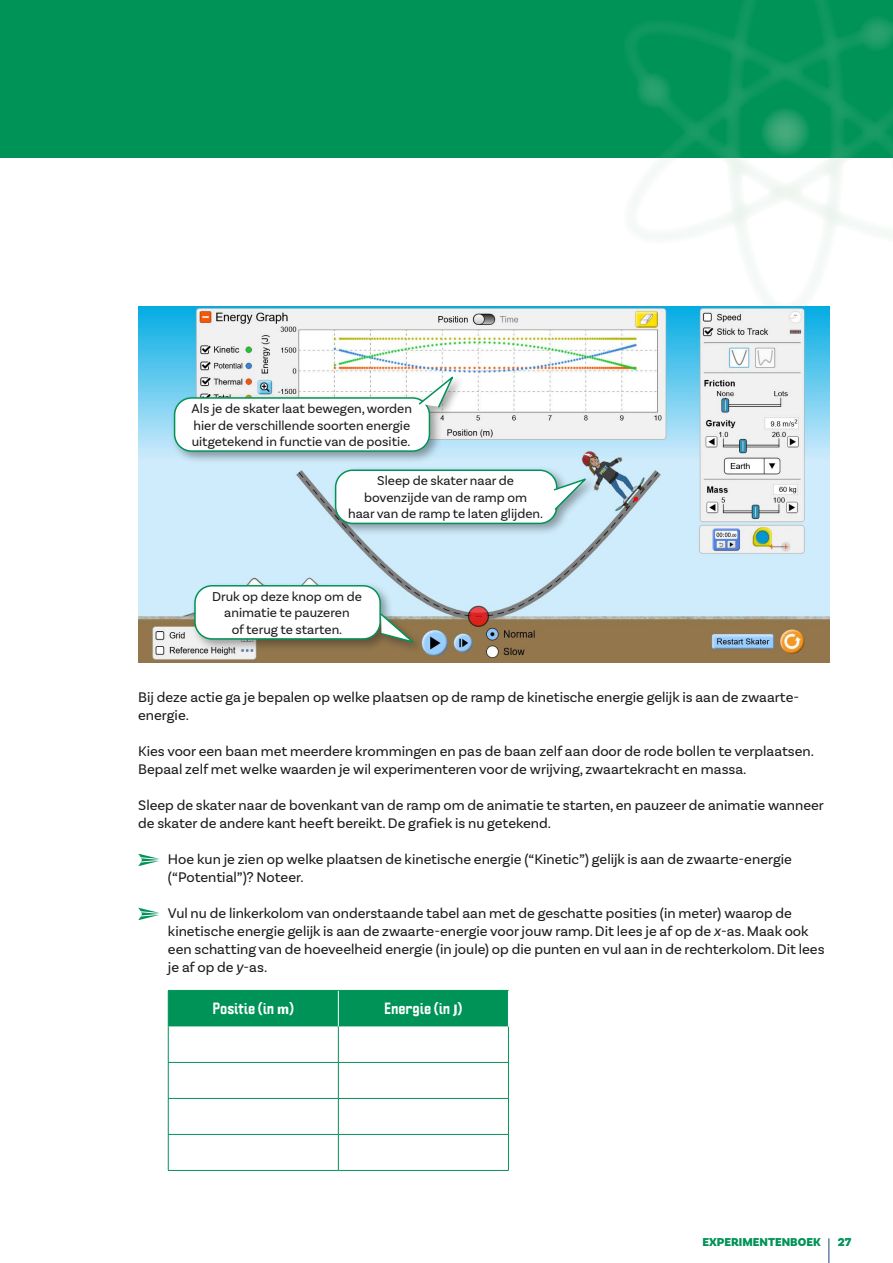
<style>
.page{position:relative;width:893px;height:1263px;background:#fff}
.page>*{position:absolute;margin:0;border:0;box-sizing:border-box;transform-origin:0 0}
.t1{font:14.7px/18px "Basic Sans";color:#1d1d1b}
.t2{font:800 14.25px "Politica";color:#fff}
.t3{font:13.5px/16.5px "Basic Sans";color:#1d1d1b;text-align:center}
.t4{font:900 12px "Basic Sans";color:#009358}
.s1{font-family:"Fira Sans";font-style:italic;font-size:13.95px}
.s2{font-family:"Fira Sans";font-weight:700;font-size:13.65px}
</style>
<div class="page">
<div style="left:0;top:0;width:893px;height:157px;background:#009358"></div>
<svg style="left:613px;top:0;width:280px;height:319px"></svg>
<svg style="left:829px;top:1238px;width:1px;height:25px"></svg>
<div style="left:169px;top:991px;width:339px;height:35px;background:#009358"></div>
<hr style="left:338px;top:991px;width:1px;height:35px;background:#fff">
<hr style="left:168px;top:1026px;width:1px;height:36px;background:#009358">
<hr style="left:338px;top:1026px;width:1px;height:36px;background:#009358">
<hr style="left:508px;top:1026px;width:1px;height:36px;background:#009358">
<hr style="left:168px;top:1062px;width:170px;height:1px;background:#009358">
<hr style="left:168px;top:1063px;width:1px;height:35px;background:#009358">
<hr style="left:338px;top:1062px;width:171px;height:1px;background:#009358">
<hr style="left:338px;top:1063px;width:1px;height:35px;background:#009358">
<hr style="left:508px;top:1063px;width:1px;height:35px;background:#009358">
<hr style="left:168px;top:1098px;width:170px;height:1px;background:#009358">
<hr style="left:168px;top:1099px;width:1px;height:35px;background:#009358">
<hr style="left:338px;top:1098px;width:171px;height:1px;background:#009358">
<hr style="left:338px;top:1099px;width:1px;height:35px;background:#009358">
<hr style="left:508px;top:1099px;width:1px;height:35px;background:#009358">
<hr style="left:168px;top:1134px;width:170px;height:1px;background:#009358">
<hr style="left:168px;top:1135px;width:1px;height:35px;background:#009358">
<hr style="left:338px;top:1134px;width:171px;height:1px;background:#009358">
<hr style="left:338px;top:1135px;width:1px;height:35px;background:#009358">
<hr style="left:508px;top:1135px;width:1px;height:35px;background:#009358">
<hr style="left:168px;top:1170px;width:170px;height:1px;background:#009358">
<hr style="left:338px;top:1170px;width:171px;height:1px;background:#009358">
<hr style="left:168px;top:990px;width:170px;height:1px;background:#009358">
<hr style="left:168px;top:991px;width:1px;height:35px;background:#009358">
<hr style="left:338px;top:990px;width:171px;height:1px;background:#009358">
<svg style="left:138px;top:854px;width:21px;height:12px"></svg>
<svg style="left:138px;top:908px;width:21px;height:12px"></svg>
<img style="left:138px;top:306px;width:691px;height:356px">
<div style="left:191px;top:581px;width:234px;height:73px;background:#1d1d1b;opacity:.4"></div>
<div style="left:195px;top:586px;width:185px;height:53px;background:#fff;border-radius:17px"></div>
<div style="left:194px;top:585px;width:187px;height:55px;border:2px solid #009358;border-radius:17px"></div>
<svg style="left:379px;top:612px;width:40px;height:33px"></svg>
<div style="left:170px;top:373px;width:294px;height:91px;background:#1d1d1b;opacity:.4"></div>
<div style="left:175px;top:398px;width:254px;height:53px;background:#fff;border-radius:17px"></div>
<div style="left:174px;top:397px;width:256px;height:55px;border:2px solid #009358;border-radius:17px"></div>
<svg style="left:417px;top:372px;width:39px;height:37px"></svg>
<div style="left:331px;top:465px;width:266px;height:72px;background:#1d1d1b;opacity:.4"></div>
<div style="left:336px;top:470px;width:221px;height:53px;background:#fff;border-radius:17px"></div>
<div style="left:335px;top:469px;width:222px;height:55px;border:2px solid #009358;border-radius:17px"></div>
<svg style="left:553px;top:476px;width:38px;height:35px"></svg>
<p class="t3" style="left:192px;top:400px;width:222px;text-align:left">Als je de skater laat bewegen, worden hier de verschillende soorten energie uitgetekend in functie van de positie.</p>
<p class="t3" style="left:348px;top:472px;width:196px">Sleep de skater naar de bovenzijde van de ramp om<br>haar van de ramp te laten glijden.</p>
<p class="t3" style="left:212px;top:588px;width:151px">Druk op deze knop om de animatie te pauzeren<br>of terug te starten.</p>
<p class="t1" style="left:138px;top:688px;width:662px">Bij deze actie ga je bepalen op welke plaatsen op de ramp de kinetische energie gelijk is aan de zwaarte&shy;energie.</p>
<p class="t1" style="left:138px;top:742px;width:677px">Kies voor een baan met meerdere krommingen en pas de baan zelf aan door de rode bollen te verplaatsen.<br>Bepaal zelf met welke waarden je wil experimenteren voor de wrijving, zwaartekracht en massa.</p>
<p class="t1" style="left:138px;top:796px;width:687px">Sleep de skater naar de bovenkant van de ramp om de animatie te starten, en pauzeer de animatie wanneer de skater de andere kant heeft bereikt. De grafiek is nu getekend.</p>
<p class="t1" style="left:168px;top:850px;width:625px">Hoe kun je zien op welke plaatsen de kinetische energie (“Kinetic”) gelijk is aan de zwaarte-energie (“Potential”)? Noteer.</p>
<p class="t1" style="left:168px;top:904px;width:658px">Vul nu de linkerkolom van onderstaande tabel aan met de geschatte posities (in meter) waarop de kinetische energie gelijk is aan de zwaarte-energie voor jouw ramp. Dit lees je af op de <span class="s1">x</span>-as. Maak ook een schatting van de hoeveelheid energie (in joule) op die punten en vul aan in de rechterkolom. Dit lees je af op de <span class="s1">y</span>-as.</p>
<p class="t2" style="left:213px;top:998px;width:83px">Positie (in <span class="s2">m</span>)</p>
<p class="t2" style="left:384px;top:998px;width:80px">Energie (in <span class="s2">J</span>)</p>
<p class="t4" style="left:702px;top:1235px;width:120px">EXPERIMENTENBOEK</p>
<p class="t4" style="left:838px;top:1235px;width:15px">27</p>
</div>
